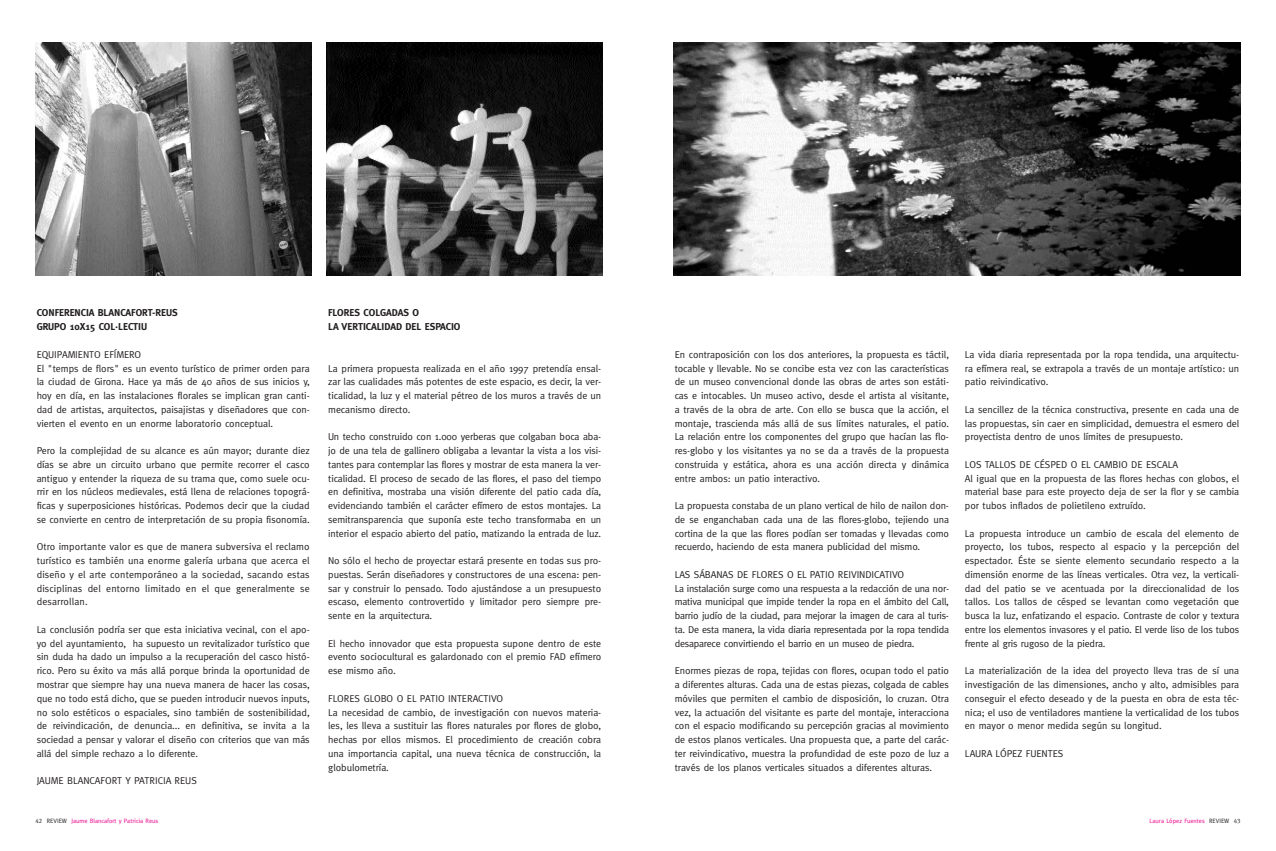
<style>
.page{position:relative;width:1276px;height:851px;background:#fff}
.page>*{position:absolute;margin:0;border:0;box-sizing:border-box;transform-origin:0 0}
.t1{font:10px/13.8px "Meta";letter-spacing:-.005em;color:#231f20;text-align:justify}
.t2{font:700 10px/13.8px "Meta";letter-spacing:-.005em;color:#231f20}
.t3{font:6.25px "Meta";color:#ed028c}
.s1{font-family:"Meta Caps";color:#231f20}
</style>
<div class="page">
<img style="left:327px;top:43px;width:275px;height:232px">
<img style="left:35px;top:43px;width:276px;height:232px">
<img style="left:673px;top:43px;width:567px;height:232px">
<p class="t2" style="left:37px;top:306px;width:143px">CONFERENCIA BLANCAFORT-REUS<br>GRUPO 10X15 COL·LECTIU</p>
<p class="t1" style="left:37px;top:347px;width:274px;text-align:left">EQUIPAMIENTO EFÍMERO<br>El "temps de flors" es un evento turístico de primer orden para la ciudad de Girona. Hace ya más de 40 años de sus inicios y, hoy en día, en las instalaciones florales se implican gran canti&shy;dad de artistas, arquitectos, paisajistas y diseñadores que con&shy;vierten el evento en un enorme laboratorio conceptual.</p>
<p class="t1" style="left:37px;top:443px;width:275px">Pero la complejidad de su alcance es aún mayor; durante diez días se abre un circuito urbano que permite recorrer el casco antiguo y entender la riqueza de su trama que, como suele ocu&shy;rrir en los núcleos medievales, está llena de relaciones topográ&shy;ficas y superposiciones históricas. Podemos decir que la ciudad se convierte en centro de interpretación de su propia fisonomía.</p>
<p class="t1" style="left:37px;top:540px;width:274px">Otro importante valor es que de manera subversiva el reclamo turístico es también una enorme galería urbana que acerca el diseño y el arte contemporáneo a la sociedad, sacando estas disciplinas del entorno limitado en el que generalmente se desarrollan.</p>
<p class="t1" style="left:37px;top:622px;width:275px">La conclusión podría ser que esta iniciativa vecinal, con el apo&shy;yo del ayuntamiento, ha supuesto un revitalizador turístico que sin duda ha dado un impulso a la recuperación del casco histó&shy;rico. Pero su éxito va más allá porque brinda la oportunidad de mostrar que siempre hay una nueva manera de hacer las cosas, que no todo está dicho, que se pueden introducir nuevos inputs, no solo estéticos o espaciales, sino también de sostenibilidad, de reivindicación, de denuncia... en definitiva, se invita a la sociedad a pensar y valorar el diseño con criterios que van más allá del simple rechazo a lo diferente.</p>
<p class="t1" style="left:37px;top:773px;width:162px">JAUME BLANCAFORT Y PATRICIA REUS</p>
<p class="t2" style="left:328px;top:306px;width:134px">FLORES COLGADAS O<br>LA VERTICALIDAD DEL ESPACIO</p>
<p class="t1" style="left:328px;top:361px;width:274px">La primera propuesta realizada en el año 1997 pretendía ensal&shy;zar las cualidades más potentes de este espacio, es decir, la ver&shy;ticalidad, la luz y el material pétreo de los muros a través de un mecanismo directo.</p>
<p class="t1" style="left:328px;top:430px;width:275px">Un techo construido con 1.000 yerberas que colgaban boca aba&shy;jo de una tela de gallinero obligaba a levantar la vista a los visi&shy;tantes para contemplar las flores y mostrar de esta manera la ver&shy;ticalidad. El proceso de secado de las flores, el paso del tiempo en definitiva, mostraba una visión diferente del patio cada día, evidenciando también el carácter efímero de estos montajes. La semitransparencia que suponía este techo transformaba en un interior el espacio abierto del patio, matizando la entrada de luz.</p>
<p class="t1" style="left:328px;top:553px;width:275px">No sólo el hecho de proyectar estará presente en todas sus pro&shy;puestas. Serán diseñadores y constructores de una escena: pen&shy;sar y construir lo pensado. Todo ajustándose a un presupuesto escaso, elemento controvertido y limitador pero siempre pre&shy;sente en la arquitectura.</p>
<p class="t1" style="left:328px;top:636px;width:274px">El hecho innovador que esta propuesta supone dentro de este evento sociocultural es galardonado con el premio FAD efímero ese mismo año.</p>
<p class="t1" style="left:328px;top:691px;width:275px;text-align:left">FLORES GLOBO O EL PATIO INTERACTIVO<br>La necesidad de cambio, de investigación con nuevos materia&shy;les, les lleva a sustituir las flores naturales por flores de globo, hechas por ellos mismos. El procedimiento de creación cobra una importancia capital, una nueva técnica de construcción, la globulometría.</p>
<p class="t1" style="left:674px;top:347px;width:276px">En contraposición con los dos anteriores, la propuesta es táctil, tocable y llevable. No se concibe esta vez con las características de un museo convencional donde las obras de artes son estáti&shy;cas e intocables. Un museo activo, desde el artista al visitante, a través de la obra de arte. Con ello se busca que la acción, el montaje, trascienda más allá de sus límites naturales, el patio.<br>La relación entre los componentes del grupo que hacían las flo&shy;res-globo y los visitantes ya no se da a través de la propuesta construida y estática, ahora es una acción directa y dinámica entre ambos: un patio interactivo.</p>
<p class="t1" style="left:674px;top:498px;width:276px">La propuesta constaba de un plano vertical de hilo de nailon don&shy;de se enganchaban cada una de las flores-globo, tejiendo una cortina de la que las flores podían ser tomadas y llevadas como recuerdo, haciendo de esta manera publicidad del mismo.</p>
<p class="t1" style="left:674px;top:567px;width:276px;text-align:left">LAS SÁBANAS DE FLORES O EL PATIO REIVINDICATIVO<br>La instalación surge como una respuesta a la redacción de una nor&shy;mativa municipal que impide tender la ropa en el ámbito del Call, barrio judío de la ciudad, para mejorar la imagen de cara al turis&shy;ta. De esta manera, la vida diaria representada por la ropa tendida desaparece convirtiendo el barrio en un museo de piedra.</p>
<p class="t1" style="left:674px;top:663px;width:276px">Enormes piezas de ropa, tejidas con flores, ocupan todo el patio a diferentes alturas. Cada una de estas piezas, colgada de cables móviles que permiten el cambio de disposición, lo cruzan. Otra vez, la actuación del visitante es parte del montaje, interacciona con el espacio modificando su percepción gracias al movimiento de estos planos verticales. Una propuesta que, a parte del carác&shy;ter reivindicativo, muestra la profundidad de este pozo de luz a través de los planos verticales situados a diferentes alturas.</p>
<p class="t1" style="left:965px;top:347px;width:276px">La vida diaria representada por la ropa tendida, una arquitectu&shy;ra efímera real, se extrapola a través de un montaje artístico: un patio reivindicativo.</p>
<p class="t1" style="left:965px;top:402px;width:276px">La sencillez de la técnica constructiva, presente en cada una de las propuestas, sin caer en simplicidad, demuestra el esmero del proyectista dentro de unos límites de presupuesto.</p>
<p class="t1" style="left:965px;top:457px;width:276px;text-align:left">LOS TALLOS DE CÉSPED O EL CAMBIO DE ESCALA<br>Al igual que en la propuesta de las flores hechas con globos, el material base para este proyecto deja de ser la flor y se cambia por tubos inflados de polietileno extruído.</p>
<p class="t1" style="left:965px;top:526px;width:276px">La propuesta introduce un cambio de escala del elemento de proyecto, los tubos, respecto al espacio y la percepción del espectador. Éste se siente elemento secundario respecto a la dimensión enorme de las líneas verticales. Otra vez, la verticali&shy;dad del patio se ve acentuada por la direccionalidad de los tallos. Los tallos de césped se levantan como vegetación que busca la luz, enfatizando el espacio. Contraste de color y textura entre los elementos invasores y el patio. El verde liso de los tubos frente al gris rugoso de la piedra.</p>
<p class="t1" style="left:965px;top:663px;width:276px">La materialización de la idea del proyecto lleva tras de sí una investigación de las dimensiones, ancho y alto, admisibles para conseguir el efecto deseado y de la puesta en obra de esta téc&shy;nica; el uso de ventiladores mantiene la verticalidad de los tubos en mayor o menor medida según su longitud.</p>
<p class="t1" style="left:965px;top:746px;width:100px">LAURA LÓPEZ FUENTES</p>
<p class="t3" style="left:35px;top:817px;width:124px"><span class="s1">42 REVIEW</span> Jaume Blancafort y Patricia Reus</p>
<p class="t3" style="left:1149px;top:817px;width:92px">Laura López Fuentes <span class="s1">REVIEW 43</span></p>
</div>
